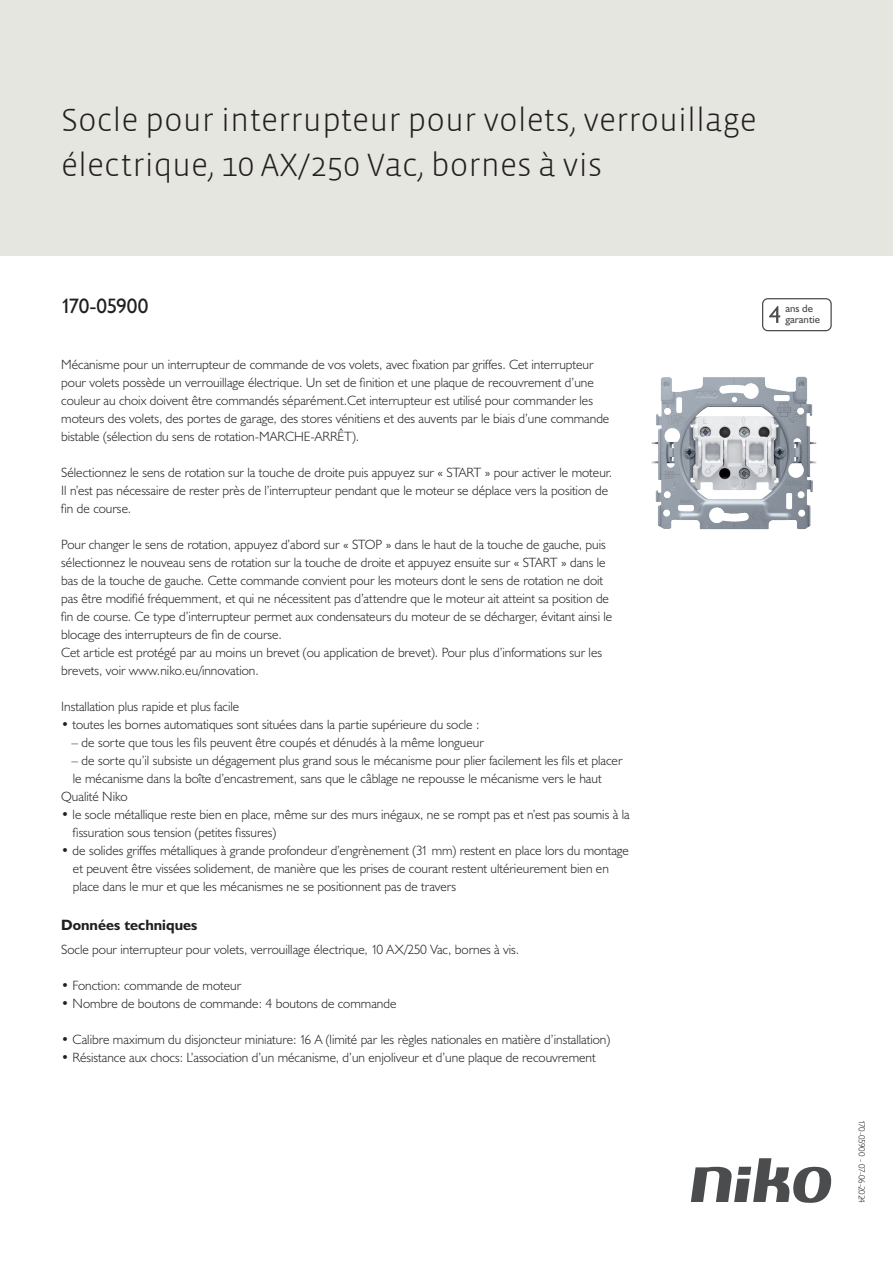
<style>
.page{position:relative;width:893px;height:1263px;background:#fff}
.page>*{position:absolute;margin:0;border:0;box-sizing:border-box;transform-origin:0 0}
.Title_datasheets{font:300 33px/45px "Vista Sans";color:#231f20}
.Article_number{font:21px "Humanist 521 BT";letter-spacing:-.01em;color:#231f20}
.Titles_parts{font:700 15px "Humanist 521 BT";color:#231f20}
.Platte_tekst_CAB{font:300 13.5px/18px "Humanist 521 BT";color:#231f20}
.USP_Bullets{font:300 13.5px/18px "Humanist 521 BT";color:#231f20}
.t1{font:10.8px/10.8px "Humanist 521 BT";color:#4b4c4d}
.Revision{font:300 9px "Humanist 521 BT";letter-spacing:-.05em;color:#231f20}
</style>
<div class="page">
<svg style="left:691px;top:1158px;width:141px;height:45px"></svg>
<div style="left:0;top:0;width:893px;height:255px;background:#e6e6e0"></div>
<svg style="left:762px;top:298px;width:70px;height:33px"></svg>
<img style="left:651px;top:376px;width:166px;height:154px">
<p class="Title_datasheets" style="left:61px;top:98px;width:697px">Socle pour interrupteur pour volets, verrouillage électrique, 10 AX/250 Vac, bornes à vis</p>
<p class="Article_number" style="left:61px;top:293px;width:89px">170-05900</p>
<p class="t1" style="left:785px;top:303px;width:36px">ans de garantie</p>
<p class="Platte_tekst_CAB" style="left:61px;top:355px;width:550px">Mécanisme pour un interrupteur de commande de vos volets, avec fixation par griffes. Cet interrupteur pour volets possède un verrouillage électrique. Un set de finition et une plaque de recouvrement d’une couleur au choix doivent être commandés séparément.Cet interrupteur est utilisé pour commander les moteurs des volets, des portes de garage, des stores vénitiens et des auvents par le biais d’une commande bistable (sélection du sens de rotation-MARCHE-ARRÊT).</p>
<p class="Platte_tekst_CAB" style="left:61px;top:463px;width:553px">Sélectionnez le sens de rotation sur la touche de droite puis appuyez sur « START » pour activer le moteur.<br>Il n’est pas nécessaire de rester près de l’interrupteur pendant que le moteur se déplace vers la position de fin de course.</p>
<p class="Platte_tekst_CAB" style="left:61px;top:535px;width:553px">Pour changer le sens de rotation, appuyez d’abord sur « STOP » dans le haut de la touche de gauche, puis sélectionnez le nouveau sens de rotation sur la touche de droite et appuyez ensuite sur « START » dans le bas de la touche de gauche. Cette commande convient pour les moteurs dont le sens de rotation ne doit pas être modifié fréquemment, et qui ne nécessitent pas d’attendre que le moteur ait atteint sa position de fin de course. Ce type d’interrupteur permet aux condensateurs du moteur de se décharger, évitant ainsi le blocage des interrupteurs de fin de course.<br>Cet article est protégé par au moins un brevet (ou application de brevet). Pour plus d’informations sur les brevets, voir www.niko.eu/innovation.</p>
<p class="USP_Bullets" style="left:61px;top:697px;width:180px">Installation plus rapide et plus facile</p>
<p class="USP_Bullets" style="left:61px;top:715px;width:420px">• toutes les bornes automatiques sont situées dans la partie supérieure du socle :</p>
<p class="USP_Bullets" style="left:71px;top:733px;width:414px">– de sorte que tous les fils peuvent être coupés et dénudés à la même longueur</p>
<p class="USP_Bullets" style="left:71px;top:751px;width:552px">– de sorte qu’il subsiste un dégagement plus grand sous le mécanisme pour plier facilement les fils et placer le mécanisme dans la boîte d’encastrement, sans que le câblage ne repousse le mécanisme vers le haut</p>
<p class="USP_Bullets" style="left:61px;top:787px;width:68px">Qualité Niko</p>
<p class="USP_Bullets" style="left:73px;top:805px;width:558px;text-indent:-12px">• le socle métallique reste bien en place, même sur des murs inégaux, ne se rompt pas et n’est pas soumis à la fissuration sous tension (petites fissures)</p>
<p class="USP_Bullets" style="left:73px;top:841px;width:558px;text-indent:-12px">• de solides griffes métalliques à grande profondeur d’engrènement (31 mm) restent en place lors du montage et peuvent être vissées solidement, de manière que les prises de courant restent ultérieurement bien en place dans le mur et que les mécanismes ne se positionnent pas de travers</p>
<p class="Titles_parts" style="left:61px;top:915px;width:138px">Données techniques</p>
<p class="Platte_tekst_CAB" style="left:61px;top:940px;width:460px">Socle pour interrupteur pour volets, verrouillage électrique, 10 AX/250 Vac, bornes à vis.</p>
<p class="USP_Bullets" style="left:61px;top:976px;width:181px">• Fonction: commande de moteur</p>
<p class="USP_Bullets" style="left:61px;top:994px;width:337px">• Nombre de boutons de commande: 4 boutons de commande</p>
<p class="USP_Bullets" style="left:61px;top:1030px;width:551px">• Calibre maximum du disjoncteur miniature: 16 A (limité par les règles nationales en matière d’installation)</p>
<p class="USP_Bullets" style="left:61px;top:1048px;width:536px">• Résistance aux chocs: L’association d’un mécanisme, d’un enjoliveur et d’une plaque de recouvrement</p>
<p class="Revision" style="left:868px;top:1120px;width:84px;rotate:90deg">170-05900 - 07-06-2024</p>
</div>
